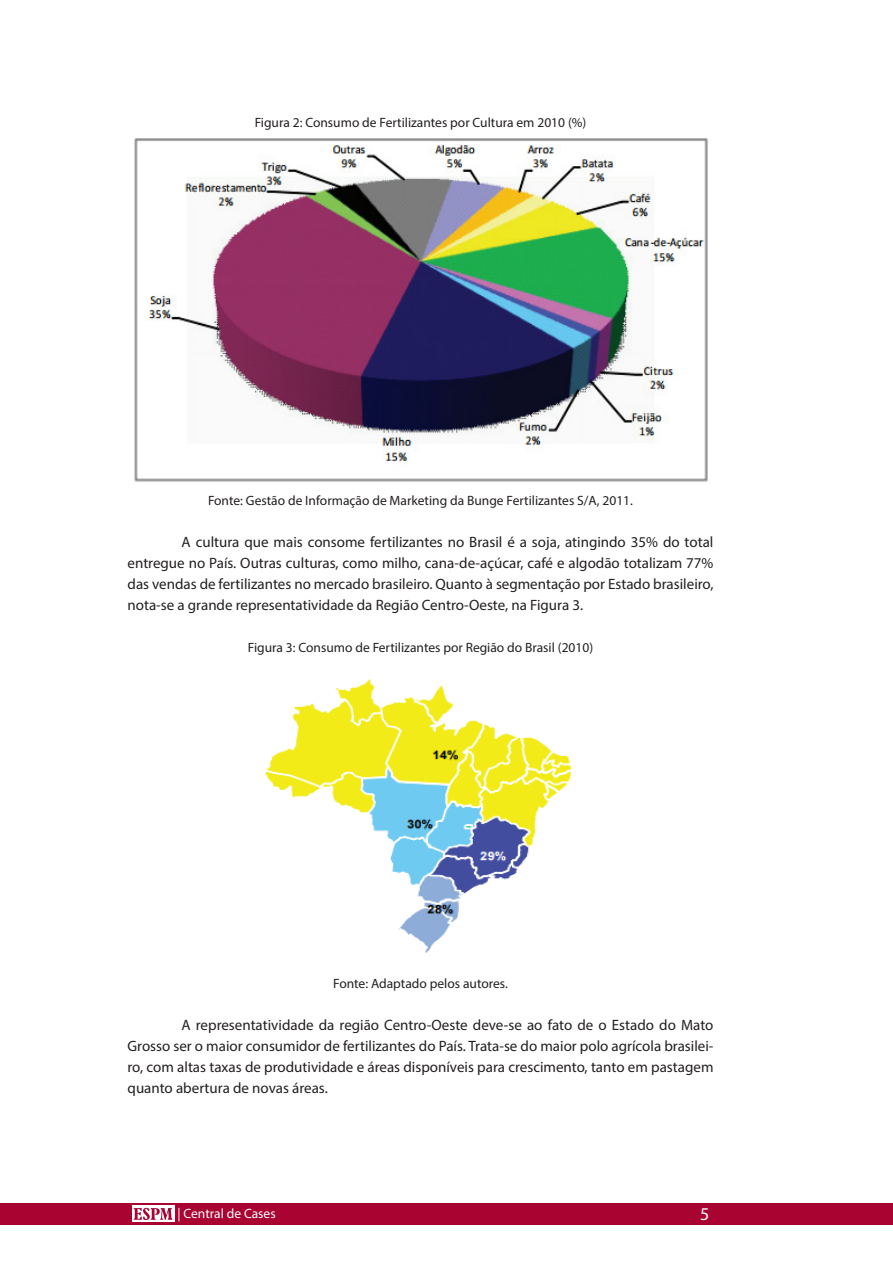
<style>
.page{position:relative;width:893px;height:1263px;background:#fff}
.page>*{position:absolute;margin:0;border:0;box-sizing:border-box;transform-origin:0 0}
.t1{font:18px "Myriad Pro";color:#fff}
.corpotexto{font:15px/21px "Myriad Pro";color:#231f20;text-align:justify}
.corpotexto-2{font:13.5px "Myriad Pro";color:#231f20}
.t2{font:13.5px "Myriad Pro";color:#fff}
</style>
<div class="page">
<div style="left:0;top:1203px;width:893px;height:22px;background:#a90332"></div>
<div style="left:132px;top:1206px;width:42px;height:16px;background:#fff"></div>
<svg style="left:134px;top:1208px;width:38px;height:12px"></svg>
<img style="left:134px;top:138px;width:574px;height:344px">
<img style="left:265px;top:679px;width:306px;height:274px">
<p class="corpotexto-2" style="left:255px;top:114px;width:333px">Figura 2: Consumo de Fertilizantes por Cultura em 2010 (%)</p>
<p class="corpotexto-2" style="left:208px;top:492px;width:426px">Fonte: Gestão de Informação de Marketing da Bunge Fertilizantes S/A, 2011.</p>
<p class="corpotexto" style="left:128px;top:532px;width:587px;text-indent:54px">A cultura que mais consome fertilizantes no Brasil é a soja, atingindo 35% do total entregue no País. Outras culturas, como milho, cana-de-açúcar, café e algodão totalizam 77% das vendas de fertilizantes no mercado brasileiro. Quanto à segmentação por Estado brasileiro, nota-se a grande representatividade da Região Centro-Oeste, na Figura 3.</p>
<p class="corpotexto-2" style="left:248px;top:639px;width:347px">Figura 3: Consumo de Fertilizantes por Região do Brasil (2010)</p>
<p class="corpotexto-2" style="left:333px;top:975px;width:176px">Fonte: Adaptado pelos autores.</p>
<p class="corpotexto" style="left:128px;top:1015px;width:587px;text-indent:54px">A representatividade da região Centro-Oeste deve-se ao fato de o Estado do Mato Grosso ser o maior consumidor de fertilizantes do País. Trata-se do maior polo agrícola brasilei&shy;ro, com altas taxas de produtividade e áreas disponíveis para crescimento, tanto em pastagem quanto abertura de novas áreas.</p>
<p class="t2" style="left:177px;top:1205px;width:100px">| Central de Cases</p>
<p class="t1" style="left:700px;top:1203px;width:11px">5</p>
</div>
